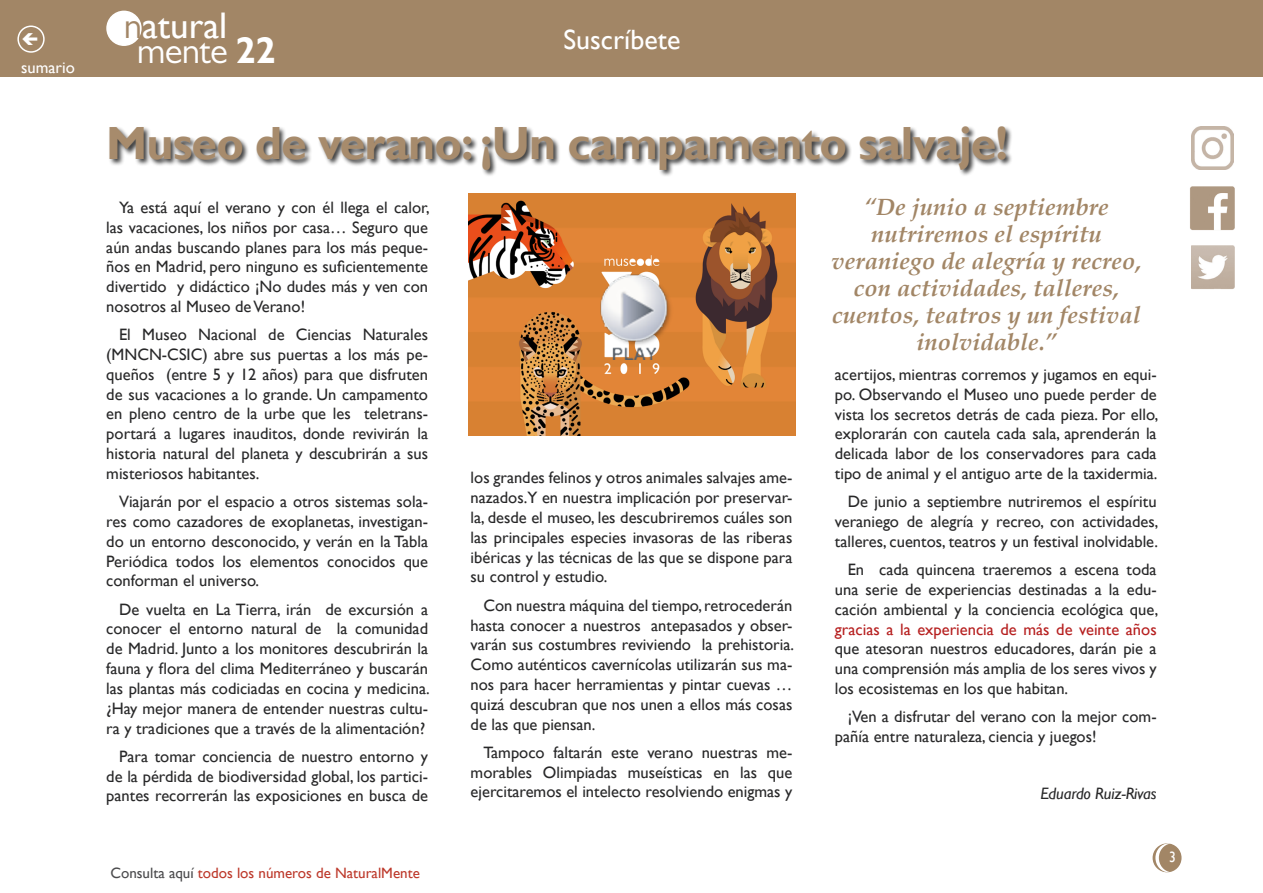
<style>
.page{position:relative;width:1263px;height:893px;background:#fff}
.page>*{position:absolute;margin:0;border:0;box-sizing:border-box;transform-origin:0 0}
.t1{font:700 46.5px "Gill Sans";letter-spacing:-.02em;color:#a78b6c}
.t2{font:37.05px "Gill Sans";color:#fff}
.t3{font:37.05px "Gill Sans MT Pro";letter-spacing:-.02em;color:#fff}
.t4{font:27.9px "Gill Sans";color:#fff}
.t5{font:italic 700 24px/27px "Palatino";color:#a28666;text-align:center}
.t6{font:16.5px/19.8px "Gill Sans";color:#282829;text-align:justify}
.t7{font:16.5px "Gill Sans";color:#b61f1f}
.t8{font:italic 16.5px "Gill Sans";letter-spacing:-.01em;color:#282829}
.t9{font:16.5px "Gill Sans";color:#fff}
.t10{font:15px "Gill Sans";color:#bd392b}
.t11{font:15px "Gill Sans";color:#fff;scale:.9 1}
.s1{font-family:"Gill Sans MT Pro";color:#a28666}
.s2{font-family:"Gill Sans";font-weight:700}
.s3{color:#4b4b4d}
</style>
<div class="page">
<div style="left:1153px;top:844px;width:28px;height:28px;background:#a28666;border-radius:50%"></div>
<div style="left:1152px;top:843px;width:29px;height:29px;border:2px solid #a28666;border-radius:50%"></div>
<div style="left:0;top:0;width:1263px;height:77px;background:#a28666"></div>
<div style="left:107px;top:11px;width:34px;height:34px;background:#fff;border-radius:50%"></div>
<div style="left:106px;top:11px;width:36px;height:35px;border:2px solid #fff;border-radius:50%"></div>
<svg style="left:1155px;top:843px;width:15px;height:29px"></svg>
<div style="left:17px;top:26px;width:28px;height:27px;border:2px solid #fff;border-radius:50%"></div>
<img style="left:1190px;top:186px;width:45px;height:44px">
<img style="left:1191px;top:246px;width:44px;height:43px">
<img style="left:1191px;top:127px;width:42px;height:42px">
<div style="left:108px;top:126px;width:905px;height:51px;background:#000;opacity:.75"></div>
<img style="left:468px;top:193px;width:328px;height:242px">
<img style="left:600px;top:274px;width:74px;height:86px">
<p class="t9" style="left:21px;top:58px;width:55px">sumario</p>
<h2 class="t2" style="left:124px;top:4px;width:105px"><span class="s1">n</span>atural</h2>
<h2 class="t3" style="left:137px;top:29px;width:140px">mente <span class="s2">22</span></h2>
<h3 class="t4" style="left:563px;top:23px;width:118px">Suscríbete</h3>
<h1 class="t1" style="left:106px;top:115px;width:903px">Museo de verano: ¡Un campamento salvaje!</h1>
<p class="t6" style="left:106px;top:198px;width:325px;text-indent:13px">Ya está aquí el verano y con él llega el calor, las vacaciones, los niños por casa… Seguro que aún andas buscando planes para los más peque&shy;ños en Madrid, pero ninguno es suficientemente divertido y didáctico ¡No dudes más y ven con nosotros al Museo de Verano!</p>
<p class="t6" style="left:106px;top:325px;width:323px;text-indent:13px">El Museo Nacional de Ciencias Naturales (MNCN-CSIC) abre sus puertas a los más pe&shy;queños (entre 5 y 12 años) para que disfruten de sus vacaciones a lo grande. Un campamento en pleno centro de la urbe que les teletrans&shy;portará a lugares inauditos, donde revivirán la historia natural del planeta y descubrirán a sus misteriosos habitantes.</p>
<p class="t6" style="left:106px;top:492px;width:323px;text-indent:13px">Viajarán por el espacio a otros sistemas sola&shy;res como cazadores de exoplanetas, investigan&shy;do un entorno desconocido, y verán en la Tabla Periódica todos los elementos conocidos que conforman el universo.</p>
<p class="t6" style="left:106px;top:599px;width:325px;text-indent:13px">De vuelta en La Tierra, irán de excursión a conocer el entorno natural de la comunidad de Madrid. Junto a los monitores descubrirán la fauna y flora del clima Mediterráneo y buscarán las plantas más codiciadas en cocina y medicina. ¿Hay mejor manera de entender nuestras cultu&shy;ra y tradiciones que a través de la alimentación?</p>
<p class="t6" style="left:106px;top:747px;width:323px;text-indent:13px">Para tomar conciencia de nuestro entorno y de la pérdida de biodiversidad global, los partici&shy;pantes recorrerán las exposiciones en busca de</p>
<p class="t6" style="left:471px;top:468px;width:323px">los grandes felinos y otros animales salvajes ame&shy;nazados.Y en nuestra implicación por preservar&shy;la, desde el museo, les descubriremos cuáles son las principales especies invasoras de las riberas ibéricas y las técnicas de las que se dispone para su control y estudio.</p>
<p class="t6" style="left:471px;top:595px;width:325px;text-indent:13px">Con nuestra máquina del tiempo, retrocederán hasta conocer a nuestros antepasados y obser&shy;varán sus costumbres reviviendo la prehistoria.<br>Como auténticos cavernícolas utilizarán sus ma&shy;nos para hacer herramientas y pintar cuevas … quizá descubran que nos unen a ellos más cosas de las que piensan.</p>
<p class="t6" style="left:471px;top:743px;width:323px;text-indent:13px">Tampoco faltarán este verano nuestras me&shy;morables Olimpiadas museísticas en las que ejercitaremos el intelecto resolviendo enigmas y</p>
<h3 class="t5" style="left:831px;top:193px;width:312px">“De junio a septiembre nutriremos el espíritu veraniego de alegría y recreo, con actividades, talleres, cuentos, teatros y un festival inolvidable.”</h3>
<p class="t6" style="left:835px;top:365px;width:325px">acertijos, mientras corremos y jugamos en equi&shy;po. Observando el Museo uno puede perder de vista los secretos detrás de cada pieza. Por ello, explorarán con cautela cada sala, aprenderán la delicada labor de los conservadores para cada tipo de animal y el antiguo arte de la taxidermia.</p>
<p class="t6" style="left:835px;top:492px;width:325px;text-indent:13px">De junio a septiembre nutriremos el espíritu veraniego de alegría y recreo, con actividades, talleres, cuentos, teatros y un festival inolvidable.</p>
<p class="t6" style="left:835px;top:560px;width:325px;text-indent:13px">En cada quincena traeremos a escena toda una serie de experiencias destinadas a la edu&shy;cación ambiental y la conciencia ecológica que,</p>
<p class="t7" style="left:835px;top:619px;width:323px">gracias a la experiencia de más de veinte años</p>
<p class="t6" style="left:835px;top:639px;width:323px">que atesoran nuestros educadores, darán pie a una comprensión más amplia de los seres vivos y los ecosistemas en los que habitan.</p>
<p class="t6" style="left:835px;top:707px;width:323px;text-indent:13px">¡Ven a disfrutar del verano con la mejor com&shy;pañía entre naturaleza, ciencia y juegos!</p>
<p class="t8" style="left:1040px;top:783px;width:118px">Eduardo Ruiz-Rivas</p>
<p class="t10" style="left:110px;top:864px;width:311px"><span class="s3">Consulta aquí</span> todos los números de NaturalMente</p>
<p class="t11" style="left:1169px;top:849px;width:9px">3</p>
</div>
